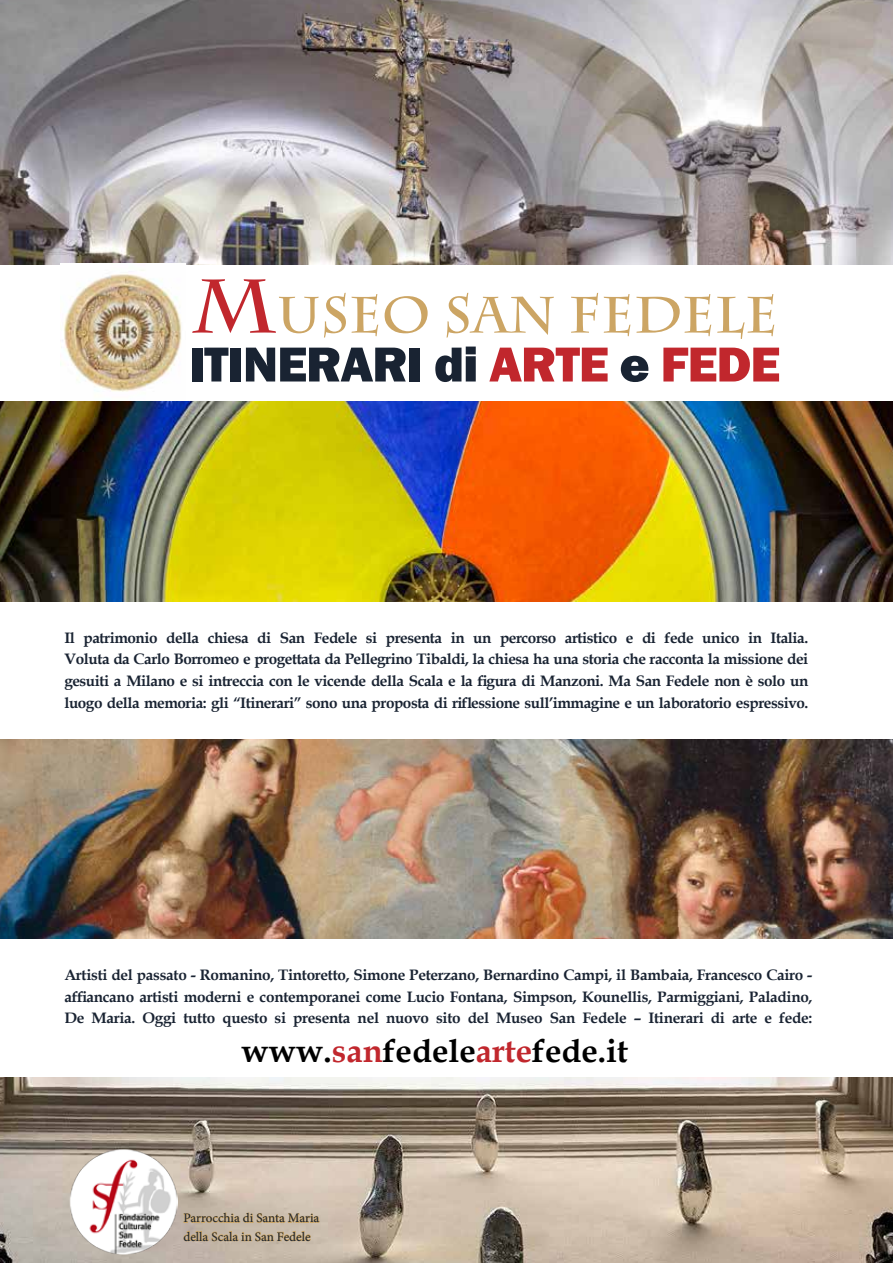
<style>
.page{position:relative;width:893px;height:1263px;background:#fff}
.page>*{position:absolute;margin:0;border:0;box-sizing:border-box;transform-origin:0 0}
.t1{font:800 50.85px "Franklin Gothic";letter-spacing:-.02em;color:#192332}
.t2{font:700 50.85px "Charlemagne Std";color:#cca564}
.t3{font:700 32.4px "Book Antiqua";color:#000}
.t4{font:700 15.15px/21.6px "Book Antiqua";letter-spacing:-.025em;color:#192332;text-align:justify}
.t5{font:13.05px/18.5px "Minion Pro";color:#192332}
.s1{font-size:75.75px;color:#c1272d}
.s2{color:#c1272d}
</style>
<div class="page">
<img style="left:0;top:0;width:893px;height:265px">
<img style="left:61px;top:263px;width:125px;height:139px">
<img style="left:0;top:1078px;width:893px;height:185px">
<img style="left:0;top:402px;width:893px;height:199px">
<img style="left:0;top:739px;width:893px;height:199px">
<img style="left:69px;top:1148px;width:109px;height:106px">
<svg style="left:183px;top:1175px;width:137px;height:86px"></svg>
<h1 class="t2" style="left:192px;top:285px;width:587px"><span class="s1">M</span>USEO SAN FEDELE</h1>
<h1 class="t1" style="left:189px;top:331px;width:593px">ITINERARI di <span class="s2">ARTE</span> e <span class="s2">FEDE</span></h1>
<p class="t4" style="left:64px;top:627px;width:745px">Il patrimonio della chiesa di San Fedele si presenta in un percorso artistico e di fede unico in Italia.<br>Voluta da Carlo Borromeo e progettata da Pellegrino Tibaldi, la chiesa ha una storia che racconta la missione dei gesuiti a Milano e si intreccia con le vicende della Scala e la figura di Manzoni. Ma San Fedele non è solo un luogo della memoria: gli “Itinerari” sono una proposta di riflessione sull’immagine e un laboratorio espressivo.</p>
<p class="t4" style="left:64px;top:964px;width:749px">Artisti del passato - Romanino, Tintoretto, Simone Peterzano, Bernardino Campi, il Bambaia, Francesco Cairo - affiancano artisti moderni e contemporanei come Lucio Fontana, Simpson, Kounellis, Parmiggiani, Paladino, De Maria. Oggi tutto questo si presenta nel nuovo sito del Museo San Fedele – Itinerari di arte e fede:</p>
<h2 class="t3" style="left:242px;top:1028px;width:388px">www.<span class="s2">san</span>fedele<span class="s2">arte</span>fede.it</h2>
<p class="t5" style="left:183px;top:1209px;width:137px">Parrocchia di Santa Maria della Scala in San Fedele</p>
</div>
